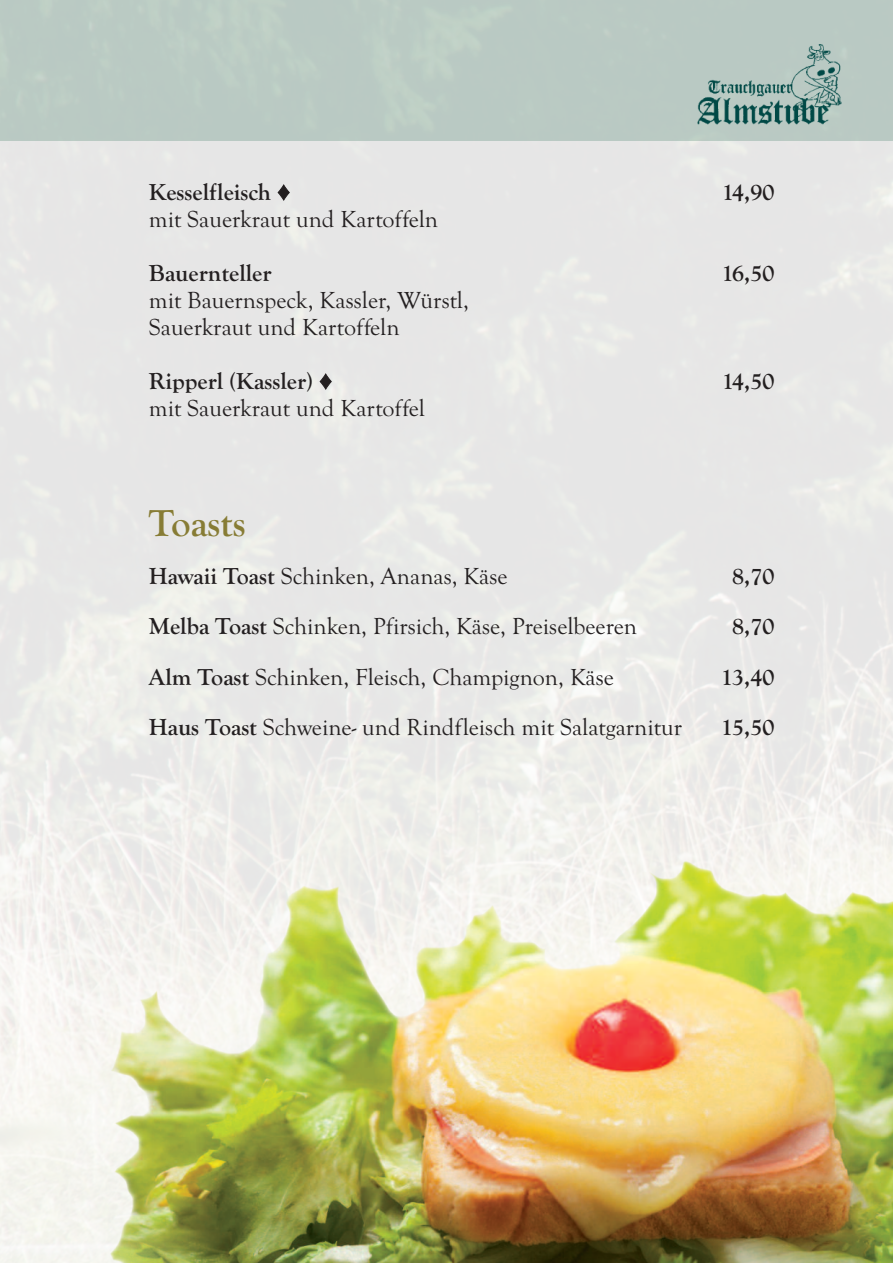
<style>
.page{position:relative;width:893px;height:1263px;background:#fff}
.page>*{position:absolute;margin:0;border:0;box-sizing:border-box;transform-origin:0 0}
.t1{font:700 39px "Goudy Old Style T";color:#877c35}
.t2{font:24px/27px "Goudy Old Style T";color:#231f20}
.t3{font:700 24px "Goudy Old Style T";color:#231f20}
.s1{font-weight:700}
</style>
<div class="page">
<img style="left:86px;top:760px;width:807px;height:503px">
<div style="left:0;top:0;width:893px;height:140px;background:#bac9c3"></div>
<img style="left:697px;top:44px;width:145px;height:80px">
<p class="t3" style="left:149px;top:178px;width:143px">Kesselfleisch ♦</p>
<p class="t3" style="left:722px;top:178px;width:54px">14,90</p>
<p class="t2" style="left:149px;top:205px;width:291px">mit Sauerkraut und Kartoffeln</p>
<p class="t3" style="left:149px;top:259px;width:124px">Bauernteller</p>
<p class="t3" style="left:721px;top:259px;width:55px">16,50</p>
<p class="t2" style="left:149px;top:286px;width:321px">mit Bauernspeck, Kassler, Würstl,<br>Sauerkraut und Kartoffeln</p>
<p class="t3" style="left:149px;top:367px;width:185px">Ripperl (Kassler) ♦</p>
<p class="t3" style="left:722px;top:367px;width:54px">14,50</p>
<p class="t2" style="left:149px;top:394px;width:277px">mit Sauerkraut und Kartoffel</p>
<h1 class="t1" style="left:149px;top:500px;width:98px">Toasts</h1>
<p class="t2" style="left:149px;top:562px;width:360px"><span class="s1">Hawaii Toast</span> Schinken, Ananas, Käse</p>
<p class="t3" style="left:732px;top:562px;width:44px">8,70</p>
<p class="t2" style="left:149px;top:613px;width:490px"><span class="s1">Melba Toast</span> Schinken, Pfirsich, Käse, Preiselbeeren</p>
<p class="t3" style="left:732px;top:612px;width:44px">8,70</p>
<p class="t2" style="left:149px;top:663px;width:467px"><span class="s1">Alm Toast</span> Schinken, Fleisch, Champignon, Käse</p>
<p class="t3" style="left:721px;top:662px;width:55px">13,40</p>
<p class="t2" style="left:149px;top:713px;width:535px"><span class="s1">Haus Toast</span> Schweine- und Rindfleisch mit Salatgarnitur</p>
<p class="t3" style="left:721px;top:712px;width:55px">15,50</p>
</div>
